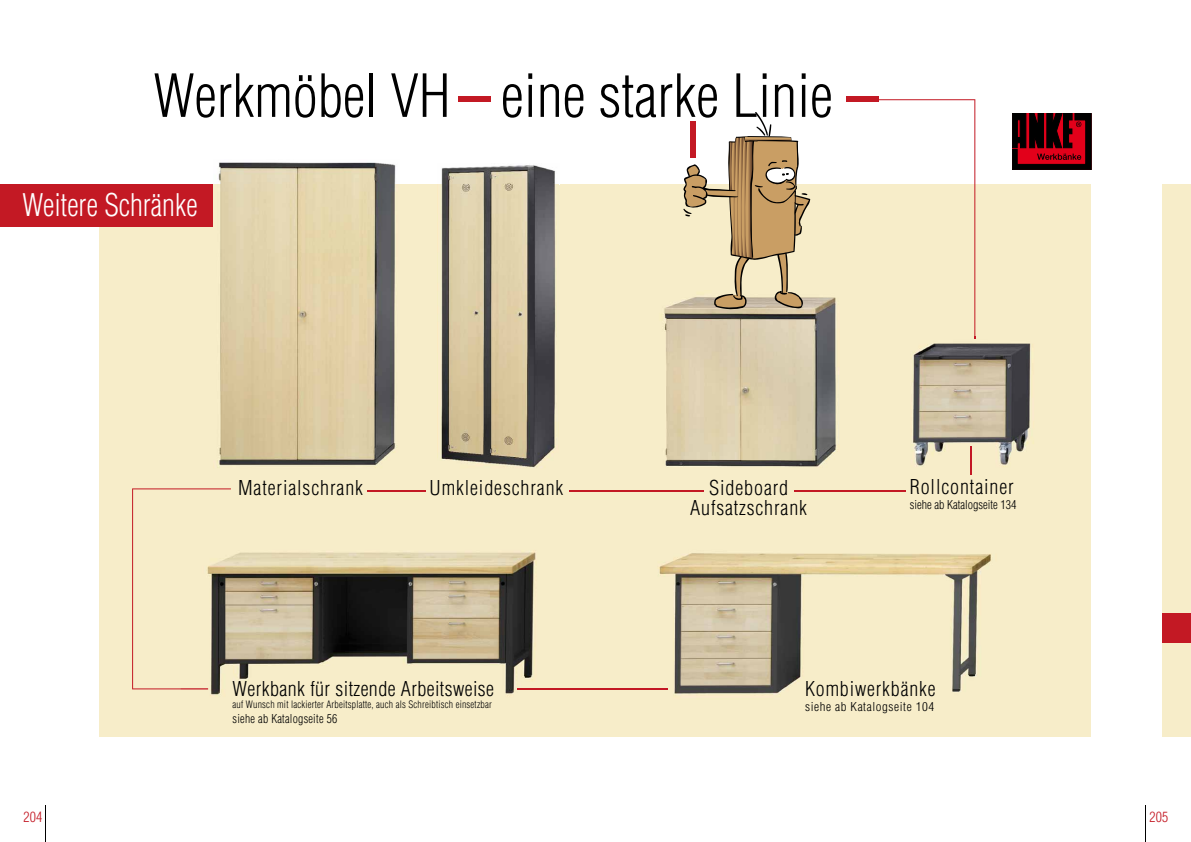
<style>
.page{position:relative;width:1191px;height:842px;background:#fff}
.page>*{position:absolute;margin:0;border:0;box-sizing:border-box;transform-origin:0 0}
.t1{font:300 condensed 58px "Helvetica";color:#000}
.t2{font:300 condensed 30.4px "Helvetica";color:#fff;scale:.95 1}
.t3{font:300 condensed 20px/20px "Helvetica";letter-spacing:.045em;color:#000;text-align:center}
.t4{font:300 condensed 20px "Helvetica";letter-spacing:.02em;color:#000}
.t5{font:300 condensed 14px "Helvetica";color:#c31924}
.t6{font:300 condensed 12px "Helvetica";color:#000}
.t7{font:300 condensed 12px "Helvetica";letter-spacing:.045em;color:#000;scale:1.08 1}
.t8{font:300 condensed 12px "Helvetica";letter-spacing:.02em;color:#000}
.t9{font:300 condensed 10px "Helvetica";letter-spacing:.02em;color:#000}
</style>
<div class="page">
<hr style="left:45px;top:805px;width:1px;height:37px;background:#000">
<div style="left:99px;top:184px;width:496px;height:553px;background:#f7edc9"></div>
<div style="left:0;top:184px;width:212px;height:43px;background:#c31924"></div>
<div style="left:458px;top:97px;width:33px;height:5px;background:#c31924"></div>
<svg style="left:569px;top:490px;width:26px;height:1px"></svg>
<img style="left:180px;top:552px;width:379px;height:143px">
<svg style="left:132px;top:488px;width:99px;height:201px"></svg>
<hr style="left:517px;top:689px;width:78px;height:1px;background:#c31924">
<hr style="left:367px;top:490px;width:58px;height:1px;background:#c31924">
<img style="left:217px;top:162px;width:179px;height:306px">
<img style="left:441px;top:165px;width:115px;height:303px">
<svg style="left:1012px;top:113px;width:79px;height:57px;background:#58000a"></svg>
<hr style="left:1145px;top:805px;width:1px;height:37px;background:#000">
<div style="left:595px;top:184px;width:496px;height:553px;background:#f7edc9"></div>
<hr style="left:793px;top:490px;width:112px;height:1px;background:#c31924">
<hr style="left:595px;top:490px;width:109px;height:1px;background:#c31924">
<hr style="left:595px;top:689px;width:72px;height:1px;background:#c31924">
<div style="left:846px;top:97px;width:33px;height:5px;background:#c31924"></div>
<img style="left:651px;top:553px;width:340px;height:142px">
<svg style="left:651px;top:689px;width:16px;height:1px"></svg>
<img style="left:664px;top:297px;width:172px;height:170px">
<svg style="left:683px;top:112px;width:127px;height:197px"></svg>
<img style="left:912px;top:337px;width:119px;height:133px">
<svg style="left:879px;top:99px;width:96px;height:239px"></svg>
<svg style="left:970px;top:446px;width:1px;height:29px"></svg>
<div style="left:1162px;top:184px;width:28px;height:428px;background:#f7edc9"></div>
<div style="left:1162px;top:612px;width:28px;height:31px;background:#c31924"></div>
<div style="left:1162px;top:643px;width:28px;height:94px;background:#f7edc9"></div>
<svg style="left:1162px;top:612px;width:28px;height:1px"></svg>
<h1 class="t1" style="left:153px;top:62px;width:681px">Werkmöbel VH eine starke Linie</h1>
<h2 class="t2" style="left:22px;top:187px;width:186px">Weitere Schränke</h2>
<p class="t5" style="left:24px;top:809px;width:20px">204</p>
<p class="t3" style="left:238px;top:478px;width:126px">Materialschrank</p>
<p class="t3" style="left:429px;top:478px;width:135px">Umkleideschrank</p>
<p class="t4" style="left:233px;top:677px;width:263px">Werkbank für sitzende Arbeitsweise</p>
<p class="t9" style="left:233px;top:699px;width:261px">auf Wunsch mit lackierter Arbeitsplatte, auch als Schreibtisch einsetzbar</p>
<p class="t8" style="left:233px;top:712px;width:106px">siehe ab Katalogseite 56</p>
<p class="t3" style="left:690px;top:478px;width:118px">Sideboard<br>Aufsatzschrank</p>
<p class="t3" style="left:909px;top:476px;width:106px">Rollcontainer</p>
<p class="t6" style="left:909px;top:497px;width:108px">siehe ab Katalogseite 134</p>
<p class="t3" style="left:805px;top:679px;width:132px">Kombiwerkbänke</p>
<p class="t7" style="left:805px;top:700px;width:121px">siehe ab Katalogseite 104</p>
<p class="t5" style="left:1149px;top:809px;width:20px">205</p>
</div>
